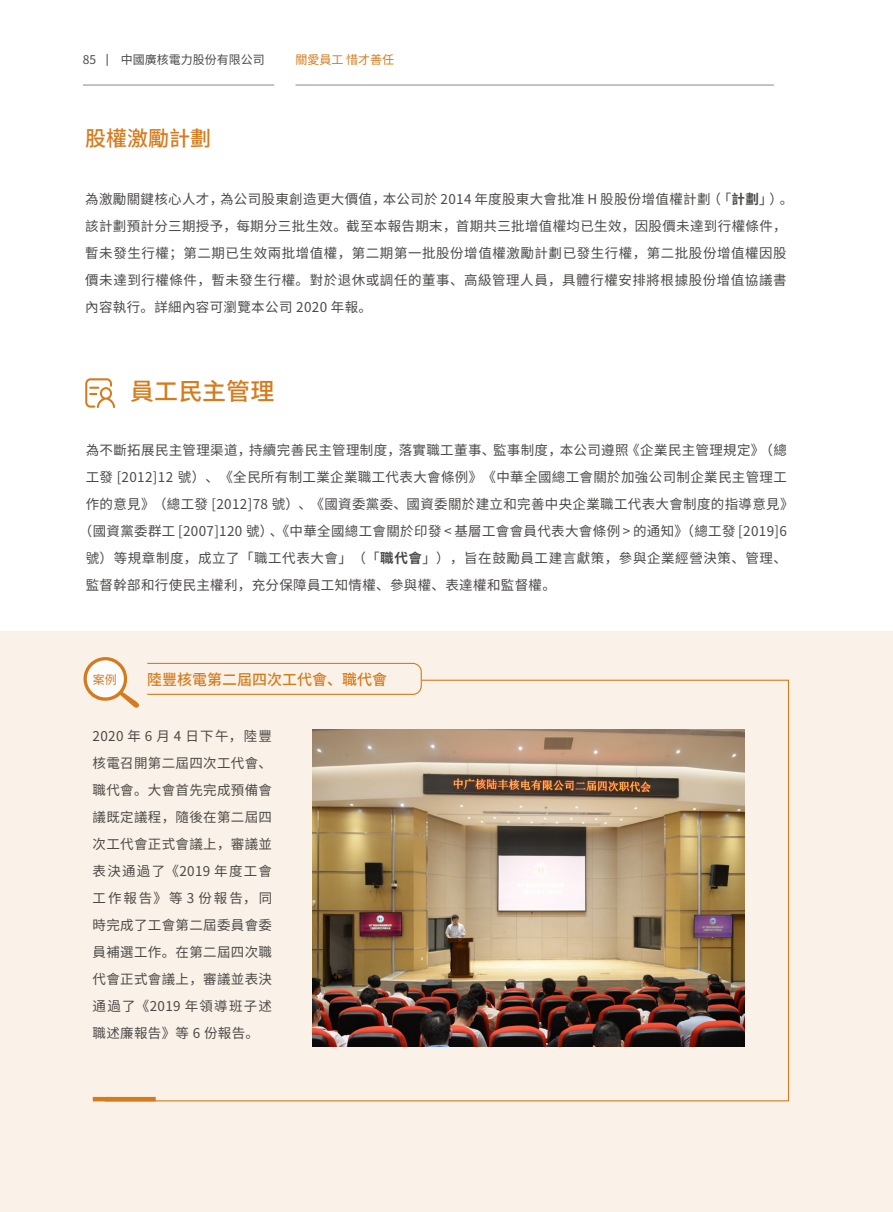
<style>
.page{position:relative;width:893px;height:1212px;background:#fff}
.page>*{position:absolute;margin:0;border:0;box-sizing:border-box;transform-origin:0 0}
.t1{font:500 24px "Source Han Sans CN";color:#d67b1d}
.t2{font:500 21px "Source Han Sans CN";color:#d67b1d}
.t3{font:500 15px "Source Han Sans CN";color:#d67b1d}
.t4{font:13.5px/27px "Source Han Sans CN";letter-spacing:.025em;color:#4c4948}
.t5{font:13.5px "Source Han Sans CN";letter-spacing:.045em;color:#4c4948}
.t6{font:12px "Source Han Sans CN";color:#4c4948}
.t7{font:12px "Source Han Sans CN";color:#d67b1d}
.s1{font-weight:700}
</style>
<div class="page">
<hr style="left:83px;top:85px;width:191px;height:1px;background:#898989">
<hr style="left:296px;top:85px;width:478px;height:1px;background:#898989">
<svg style="left:107px;top:54px;width:1px;height:12px"></svg>
<div style="left:0;top:631px;width:893px;height:581px;background:#faf2e8"></div>
<svg style="left:85px;top:378px;width:30px;height:30px"></svg>
<svg style="left:81px;top:653px;width:58px;height:55px"></svg>
<div style="left:87px;top:660px;width:37px;height:37px;background:#fcfcfc;border-radius:50%"></div>
<svg style="left:146px;top:662px;width:276px;height:17px;background:#f7e9d9"></svg>
<div style="left:104px;top:679px;width:686px;height:423px;background:#faf2e8"></div>
<hr style="left:93px;top:1097px;width:63px;height:4px;background:#d67b1d">
<img style="left:312px;top:729px;width:432px;height:317px">
<p class="t6" style="left:83px;top:53px;width:15px">85</p>
<p class="t6" style="left:121px;top:53px;width:145px">中國廣核電力股份有限公司</p>
<p class="t7" style="left:296px;top:53px;width:100px">關愛員工 惜才善任</p>
<h2 class="t2" style="left:85px;top:127px;width:127px">股權激勵計劃</h2>
<p class="t4" style="left:85px;top:185px;width:710px">為激勵關鍵核心人才，為公司股東創造更大價值，本公司於 2014 年度股東大會批准 H 股股份增值權計劃（「<span class="s1">計劃</span>」）。該計劃預計分三期授予，每期分三批生效。截至本報告期末，首期共三批增值權均已生效，因股價未達到行權條件，暫未發生行權；第二期已生效兩批增值權，第二期第一批股份增值權激勵計劃已發生行權，第二批股份增值權因股價未達到行權條件，暫未發生行權。對於退休或調任的董事、高級管理人員，具體行權安排將根據股份增值協議書內容執行。詳細內容可瀏覽本公司 2020 年報。</p>
<h1 class="t1" style="left:130px;top:378px;width:145px">員工民主管理</h1>
<p class="t4" style="left:86px;top:437px;width:703px">為不斷拓展民主管理渠道，持續完善民主管理制度，落實職工董事、監事制度，本公司遵照《企業民主管理規定》（總</p>
<p class="t4" style="left:86px;top:464px;width:703px">工發 [2012]12 號）、《全民所有制工業企業職工代表大會條例》《中華全國總工會關於加強公司制企業民主管理工</p>
<p class="t4" style="left:86px;top:491px;width:709px">作的意見》（總工發 [2012]78 號）、《國資委黨委、國資委關於建立和完善中央企業職工代表大會制度的指導意見》</p>
<p class="t4" style="left:79px;top:518px;width:709px">（國資黨委群工 [2007]120 號）、《中華全國總工會關於印發 &lt; 基層工會會員代表大會條例 &gt; 的通知》（總工發 [2019]6</p>
<p class="t5" style="left:86px;top:551px;width:703px">號）等規章制度，成立了「職工代表大會」（「<span class="s1">職代會</span>」），旨在鼓勵員工建言獻策，參與企業經營決策、管理、</p>
<p class="t4" style="left:86px;top:572px;width:472px">監督幹部和行使民主權利，充分保障員工知情權、參與權、表達權和監督權。</p>
<p class="t7" style="left:93px;top:673px;width:26px">案例</p>
<p class="t3" style="left:147px;top:671px;width:241px">陸豐核電第二屆四次工代會、職代會</p>
<p class="t4" style="left:93px;top:723px;width:181px;text-align:justify">2020 年 6 月 4 日下午，陸豐核電召開第二屆四次工代會、職代會。大會首先完成預備會議既定議程，隨後在第二屆四次工代會正式會議上，審議並表決通過了《2019 年度工會工作報告》等 3 份報告，同時完成了工會第二屆委員會委員補選工作。在第二屆四次職代會正式會議上，審議並表決通過了《2019 年領導班子述職述廉報告》等 6 份報告。</p>
</div>
